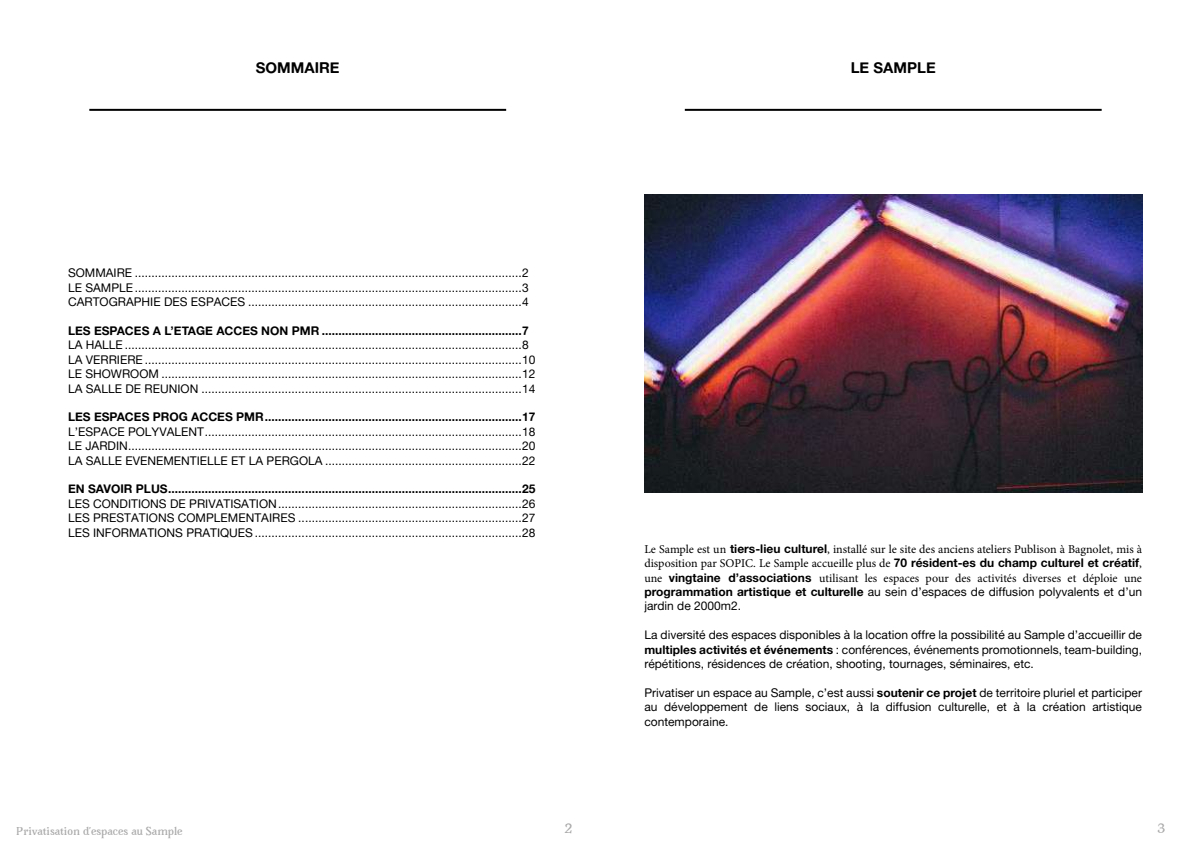
<style>
.page{position:relative;width:1191px;height:842px;background:#fff}
.page>*{position:absolute;margin:0;border:0;box-sizing:border-box;transform-origin:0 0}
.t1{font:15px "Alte Haas Grotesk Bold";color:#000}
.t2{font:12px/14.4px "Alte Haas Grotesk";color:#000;text-align:justify}
.t3{font:12px "Alte Haas Grotesk Bold";color:#000}
.t4{font:12px/14.4px "Minion Pro";color:#000;text-align:justify}
.t5{font:700 12px "Avara";color:#a9a9a9}
.t6{font:700 10px "Avara";color:#aaa}
.s1{font-family:"Alte Haas Grotesk Bold"}
</style>
<div class="page">
<hr style="left:89px;top:109px;width:417px;height:2px;background:#000">
<img style="left:644px;top:195px;width:498px;height:298px">
<hr style="left:685px;top:109px;width:416px;height:2px;background:#000">
<p class="t1" style="left:256px;top:59px;width:85px">SOMMAIRE</p>
<p class="t2" style="left:68px;top:266px;width:462px">SOMMAIRE ....................................................................................................................2<br>LE SAMPLE....................................................................................................................3<br>CARTOGRAPHIE DES ESPACES ..................................................................................4</p>
<p class="t3" style="left:68px;top:323px;width:462px">LES ESPACES A L’ETAGE ACCES NON PMR ............................................................7</p>
<p class="t2" style="left:68px;top:338px;width:469px;text-align:left">LA HALLE.......................................................................................................................8<br>LA VERRIERE .................................................................................................................10<br>LE SHOWROOM ............................................................................................................12<br>LA SALLE DE REUNION ................................................................................................14</p>
<p class="t3" style="left:68px;top:410px;width:469px">LES ESPACES PROG ACCES PMR.............................................................................17</p>
<p class="t2" style="left:68px;top:424px;width:469px">L’ESPACE POLYVALENT...............................................................................................18<br>LE JARDIN......................................................................................................................20<br>LA SALLE EVENEMENTIELLE ET LA PERGOLA ...........................................................22</p>
<p class="t3" style="left:68px;top:482px;width:469px">EN SAVOIR PLUS..........................................................................................................25</p>
<p class="t2" style="left:68px;top:496px;width:469px">LES CONDITIONS DE PRIVATISATION.........................................................................26<br>LES PRESTATIONS COMPLEMENTAIRES ...................................................................27<br>LES INFORMATIONS PRATIQUES ................................................................................28</p>
<p class="t1" style="left:850px;top:59px;width:87px">LE SAMPLE</p>
<p class="t4" style="left:644px;top:542px;width:499px">Le Sample est un <span class="s1">tiers-lieu culturel</span>, installé sur le site des anciens ateliers Publison à Bagnolet, mis à disposition par SOPIC. Le Sample accueille plus de <span class="s1">70 résident-es du champ culturel et créatif</span>, une <span class="s1">vingtaine d’associations</span> utilisant les espaces pour des activités diverses et déploie une</p>
<p class="t2" style="left:644px;top:584px;width:499px"><span class="s1">programmation artistique et culturelle</span> au sein d’espaces de diffusion polyvalents et d’un jardin de 2000m2.</p>
<p class="t2" style="left:644px;top:627px;width:499px">La diversité des espaces disponibles à la location offre la possibilité au Sample d’accueillir de <span class="s1">multiples activités et événements</span> : conférences, événements promotionnels, team-building, répétitions, résidences de création, shooting, tournages, séminaires, etc.</p>
<p class="t2" style="left:644px;top:685px;width:499px">Privatiser un espace au Sample, c’est aussi <span class="s1">soutenir ce projet</span> de territoire pluriel et participer au développement de liens sociaux, à la diffusion culturelle, et à la création artistique contemporaine.</p>
<p class="t6" style="left:16px;top:823px;width:168px">Privatisation d’espaces au Sample</p>
<p class="t5" style="left:564px;top:819px;width:9px">2</p>
<p class="t5" style="left:1157px;top:819px;width:9px">3</p>
</div>
